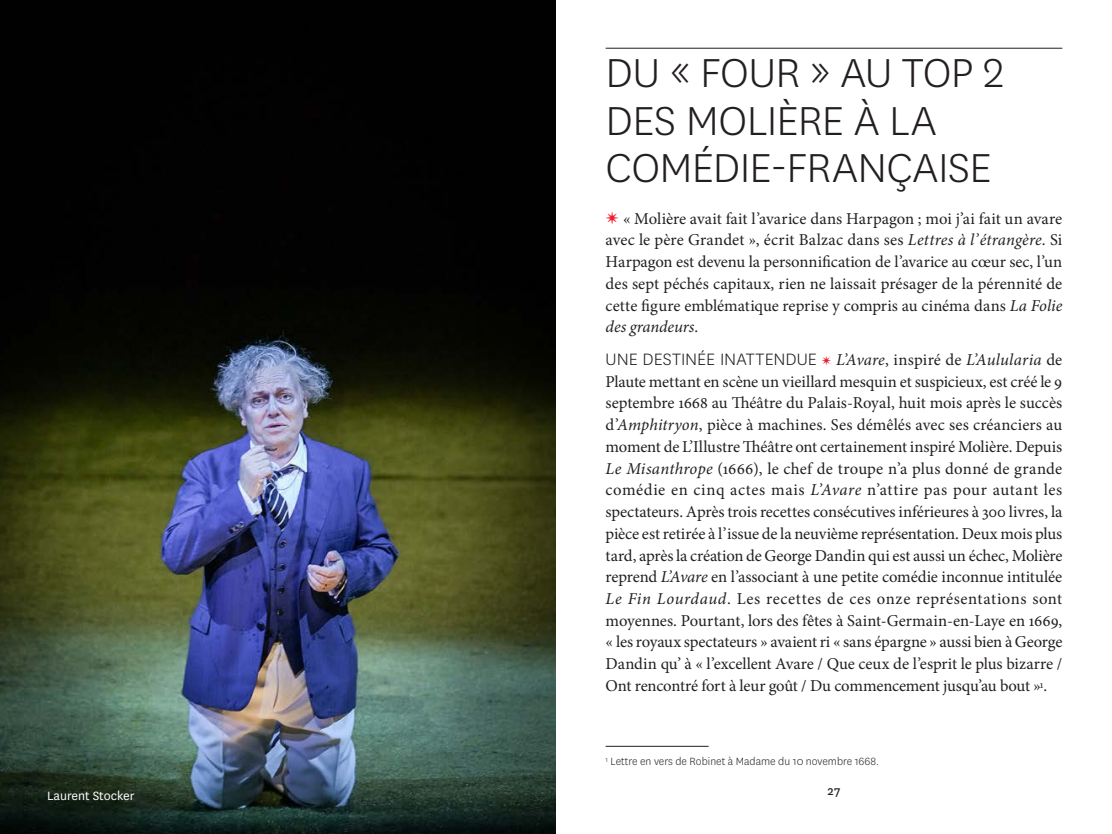
<style>
.page{position:relative;width:1112px;height:834px;background:#fff}
.page>*{position:absolute;margin:0;border:0;box-sizing:border-box;transform-origin:0 0}
.Titre_de_sections{font:300 47.25px/47.8px "National";letter-spacing:-.015em;color:#231f20}
.texte_en_minion{font:300 19.25px "National";color:#231f20}
.texte_en_minion-2{font:16.62px/21.7px "Minion Pro";letter-spacing:-.01em;color:#231f20;text-align:justify}
.legendes{font:14px "National";color:#fff}
.t1{font:14px "National";color:#231f20}
.notations{font:300 12.25px "National";letter-spacing:.005em;color:#231f20}
.s1{font-size:22.75px;color:#ee1b2d}
.s2{font-style:italic}
.s3{font-family:"Minion Pro";font-weight:400;font-size:16.62px;color:#ee1b2d}
.s4{font-family:"Minion Pro";font-weight:400;font-style:italic;font-size:16.62px}
.s5{font-family:"Minion Pro";font-weight:400;font-size:16.62px}
</style>
<div class="page">
<img style="left:0;top:0;width:556px;height:833px">
<hr style="left:605px;top:48px;width:457px;height:1px;background:#231f20">
<hr style="left:605px;top:745px;width:103px;height:1px;background:#231f20">
<p class="legendes" style="left:47px;top:786px;width:89px">Laurent Stocker</p>
<p class="Titre_de_sections" style="left:605px;top:47px;width:399px">DU « FOUR » AU TOP 2<br>DES MOLIÈRE À LA<br>COMÉDIE-FRANÇAISE</p>
<p class="texte_en_minion-2" style="left:605px;top:208px;width:458px"><span class="s1">✴</span> « Molière avait fait l’avarice dans Harpagon ; moi j’ai fait un avare avec le père Grandet », écrit Balzac dans ses <span class="s2">Lettres à l’étrangère</span>. Si Harpagon est devenu la personnification de l’avarice au cœur sec, l’un des sept péchés capitaux, rien ne laissait présager de la pérennité de cette figure emblématique reprise y compris au cinéma dans <span class="s2">La Folie des grandeurs</span>.</p>
<p class="texte_en_minion" style="left:605px;top:347px;width:458px">UNE DESTINÉE INATTENDUE <span class="s3">✴</span> <span class="s4">L’Avare</span><span class="s5">, inspiré de</span> <span class="s4">L’Aulularia</span> <span class="s5">de</span></p>
<p class="texte_en_minion-2" style="left:605px;top:370px;width:458px">Plaute mettant en scène un vieillard mesquin et suspicieux, est créé le 9 septembre 1668 au Théâtre du Palais-Royal, huit mois après le succès d’<span class="s2">Amphitryon</span>, pièce à machines. Ses démêlés avec ses créanciers au moment de L’Illustre Théâtre ont certainement inspiré Molière. Depuis <span class="s2">Le Misanthrope</span> (1666), le chef de troupe n’a plus donné de grande comédie en cinq actes mais <span class="s2">L’Avare</span> n’attire pas pour autant les spectateurs. Après trois recettes consécutives inférieures à 300 livres, la pièce est retirée à l’issue de la neuvième représentation. Deux mois plus tard, après la création de George Dandin qui est aussi un échec, Molière reprend <span class="s2">L’Avare</span> en l’associant à une petite comédie inconnue intitulée <span class="s2">Le Fin Lourdaud</span>. Les recettes de ces onze représentations sont moyennes. Pourtant, lors des fêtes à Saint-Germain-en-Laye en 1669, « les royaux spectateurs » avaient ri « sans épargne » aussi bien à George Dandin qu’ à « l’excellent Avare / Que ceux de l’esprit le plus bizarre / Ont rencontré fort à leur goût / Du commencement jusqu’au bout »<sup>1</sup>.</p>
<p class="notations" style="left:605px;top:753px;width:275px"><sup>1</sup> Lettre en vers de Robinet à Madame du 10 novembre 1668.</p>
<p class="t1" style="left:827px;top:781px;width:14px">27</p>
</div>
